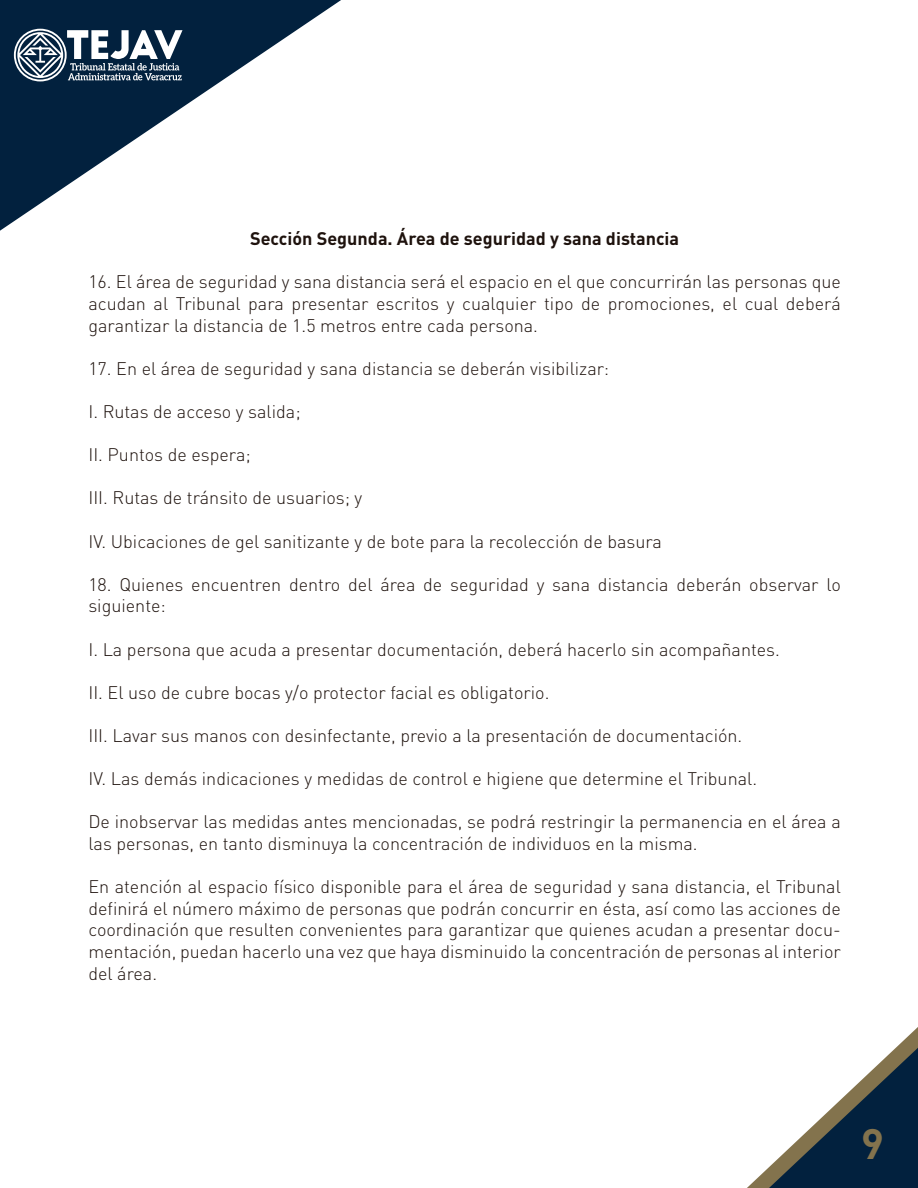
<style>
.page{position:relative;width:918px;height:1188px;background:#fff}
.page>*{position:absolute;margin:0;border:0;box-sizing:border-box;transform-origin:0 0}
.t1{font:700 42px "DIN Pro";color:#83734d}
.t2{font:300 18px/21.6px "DIN Pro";color:#1e120d;text-align:justify}
.t3{font:700 18px "DIN Pro";color:#1e120d}
</style>
<div class="page">
<svg style="left:747px;top:1027px;width:171px;height:161px"></svg>
<svg style="left:0;top:0;width:341px;height:231px"></svg>
<svg style="left:14px;top:29px;width:169px;height:52px"></svg>
<p class="t3" style="left:250px;top:224px;width:431px">Sección Segunda. Área de seguridad y sana distancia</p>
<p class="t2" style="left:88px;top:270px;width:754px">16. El área de seguridad y sana distancia será el espacio en el que concurrirán las personas que acudan al Tribunal para presentar escritos y cualquier tipo de promociones, el cual deberá garantizar la distancia de 1.5 metros entre cada persona.</p>
<p class="t2" style="left:88px;top:356px;width:522px">17. En el área de seguridad y sana distancia se deberán visibilizar:</p>
<p class="t2" style="left:88px;top:399px;width:214px">I. Rutas de acceso y salida;</p>
<p class="t2" style="left:88px;top:442px;width:164px">II. Puntos de espera;</p>
<p class="t2" style="left:88px;top:486px;width:275px">III. Rutas de tránsito de usuarios; y</p>
<p class="t2" style="left:88px;top:529px;width:575px">IV. Ubicaciones de gel sanitizante y de bote para la recolección de basura</p>
<p class="t2" style="left:88px;top:572px;width:754px">18. Quienes encuentren dentro del área de seguridad y sana distancia deberán observar lo siguiente:</p>
<p class="t2" style="left:88px;top:637px;width:693px">I. La persona que acuda a presentar documentación, deberá hacerlo sin acompañantes.</p>
<p class="t2" style="left:88px;top:680px;width:463px">II. El uso de cubre bocas y/o protector facial es obligatorio.</p>
<p class="t2" style="left:88px;top:723px;width:655px">III. Lavar sus manos con desinfectante, previo a la presentación de documentación.</p>
<p class="t2" style="left:88px;top:766px;width:670px">IV. Las demás indicaciones y medidas de control e higiene que determine el Tribunal.</p>
<p class="t2" style="left:88px;top:810px;width:754px">De inobservar las medidas antes mencionadas, se podrá restringir la permanencia en el área a las personas, en tanto disminuya la concentración de individuos en la misma.</p>
<p class="t2" style="left:88px;top:874px;width:754px">En atención al espacio físico disponible para el área de seguridad y sana distancia, el Tribunal definirá el número máximo de personas que podrán concurrir en ésta, así como las acciones de coordinación que resulten convenientes para garantizar que quienes acudan a presentar docu&shy;mentación, puedan hacerlo una vez que haya disminuido la concentración de personas al interior del área.</p>
<h1 class="t1" style="left:861px;top:1108px;width:24px">9</h1>
</div>
